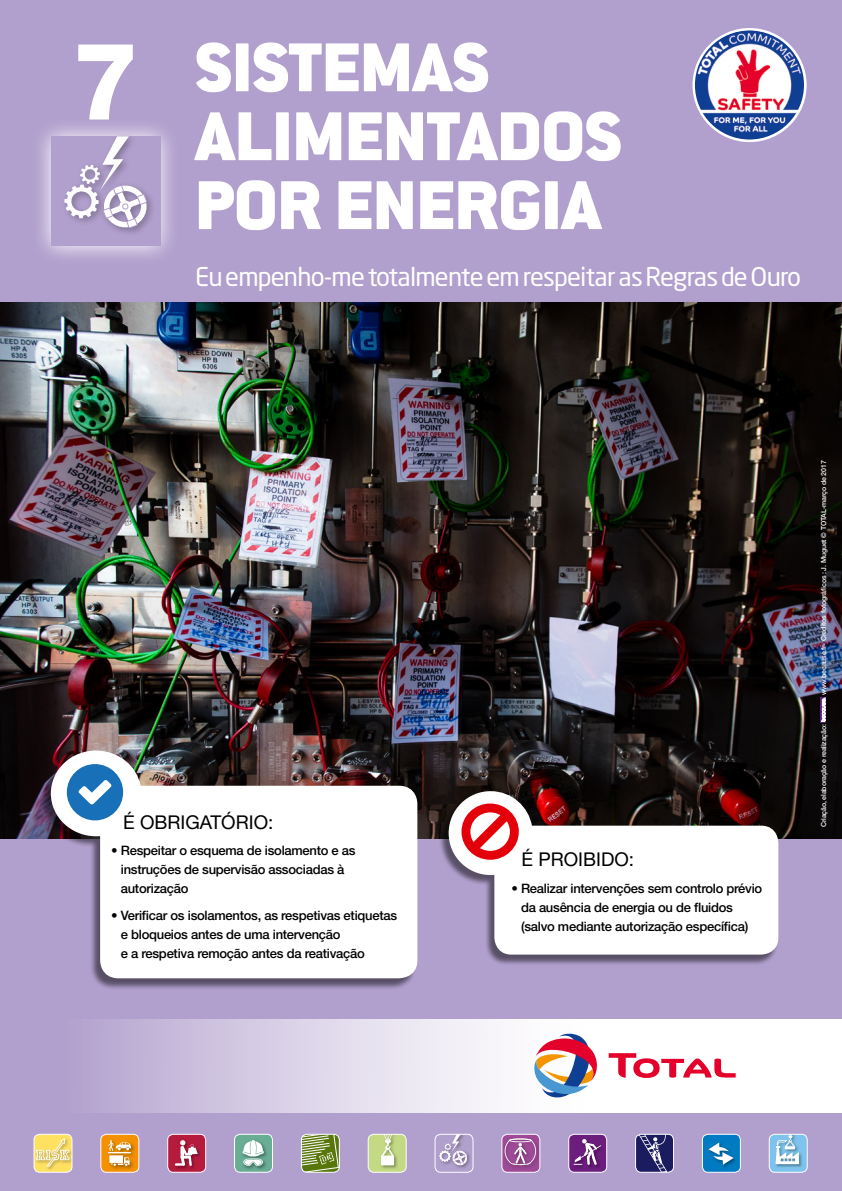
<style>
.page{position:relative;width:842px;height:1191px;background:#b19fcd}
.page>*{position:absolute;margin:0;border:0;box-sizing:border-box;transform-origin:0 0}
.t1{font:800 107.6px "Helvetica Neue LT Std";color:#fff}
.t2{font:900 75.8px/68.9px "Conduit ITC Std";color:#fff}
.t3{font:25.5px "Neo Sans Pro";letter-spacing:-.03em;color:#fff}
.t4{font:19px "Helvetica Neue LT Std";color:#000}
.t5{font:500 13px/19px "Helvetica Neue LT Std";letter-spacing:-.02em;color:#000}
.t6{font:500 7px "Helvetica Neue LT Std";letter-spacing:-.02em;color:#fff}
</style>
<div class="page">
<svg style="left:34px;top:1135px;width:38px;height:37px"></svg>
<div style="left:34px;top:1133px;width:38px;height:39px;border:1px solid #fff;border-radius:6px"></div>
<svg style="left:101px;top:1135px;width:38px;height:37px"></svg>
<div style="left:100px;top:1133px;width:39px;height:39px;border:1px solid #fff;border-radius:6px"></div>
<svg style="left:168px;top:1135px;width:38px;height:37px"></svg>
<div style="left:167px;top:1133px;width:39px;height:39px;border:1px solid #fff;border-radius:6px"></div>
<svg style="left:235px;top:1135px;width:37px;height:37px"></svg>
<div style="left:234px;top:1133px;width:39px;height:39px;border:1px solid #fff;border-radius:6px"></div>
<svg style="left:301px;top:1135px;width:38px;height:37px"></svg>
<div style="left:301px;top:1133px;width:39px;height:39px;border:1px solid #fff;border-radius:6px"></div>
<svg style="left:368px;top:1135px;width:38px;height:37px"></svg>
<div style="left:368px;top:1133px;width:39px;height:39px;border:1px solid #fff;border-radius:6px"></div>
<svg style="left:435px;top:1135px;width:38px;height:37px"></svg>
<div style="left:435px;top:1133px;width:38px;height:39px;border:1px solid #fff;border-radius:6px"></div>
<svg style="left:502px;top:1135px;width:38px;height:37px"></svg>
<div style="left:501px;top:1133px;width:39px;height:39px;border:1px solid #fff;border-radius:6px"></div>
<svg style="left:569px;top:1135px;width:38px;height:37px"></svg>
<div style="left:568px;top:1133px;width:39px;height:39px;border:1px solid #fff;border-radius:6px"></div>
<svg style="left:636px;top:1135px;width:37px;height:37px"></svg>
<div style="left:635px;top:1133px;width:39px;height:39px;border:1px solid #fff;border-radius:6px"></div>
<svg style="left:702px;top:1135px;width:38px;height:37px"></svg>
<div style="left:702px;top:1133px;width:39px;height:39px;border:1px solid #fff;border-radius:6px"></div>
<svg style="left:769px;top:1135px;width:38px;height:37px"></svg>
<div style="left:769px;top:1133px;width:39px;height:39px;border:1px solid #fff;border-radius:6px"></div>
<svg style="left:692px;top:28px;width:115px;height:114px"></svg>
<img style="left:695px;top:30px;width:109px;height:109px;border-radius:55px">
<div style="left:0;top:1018px;width:842px;height:94px;background:linear-gradient(to right,#b7a6d0,#fff)"></div>
<svg style="left:609px;top:1053px;width:127px;height:25px;background:#f49eae"></svg>
<svg style="left:534px;top:1032px;width:66px;height:69px;background:#c6a8b5"></svg>
<svg style="left:40px;top:126px;width:132px;height:132px;fill:#c3b5d8"></svg>
<div style="left:51px;top:136px;width:110px;height:110px;background:#b19fcd"></div>
<div style="left:60px;top:132px;width:96px;height:105px;background:#000;opacity:.3"></div>
<svg style="left:64px;top:136px;width:85px;height:96px"></svg>
<img style="left:0;top:302px;width:842px;height:536px">
<div style="left:439px;top:793px;width:339px;height:173px;background:#000;opacity:.5"></div>
<svg style="left:448px;top:790px;width:331px;height:165px;background:#cec6ca"></svg>
<svg style="left:459px;top:800px;width:62px;height:63px;background:#f18f94"></svg>
<div style="left:40px;top:752px;width:377px;height:238px;background:#000;opacity:.5"></div>
<svg style="left:50px;top:749px;width:368px;height:230px;background:#dbd8dc"></svg>
<div style="left:67px;top:764px;width:56px;height:56px;background:#1770b8;border-radius:50%"></div>
<svg style="left:78px;top:780px;width:34px;height:24px"></svg>
<svg style="left:821px;top:698px;width:5px;height:23px"></svg>
<h1 class="t1" style="left:72px;top:17px;width:69px">7</h1>
<h2 class="t2" style="left:195px;top:33px;width:428px">SISTEMAS<br>ALIMENTADOS<br>POR ENERGIA</h2>
<h3 class="t3" style="left:195px;top:261px;width:608px">Eu empenho-me totalmente em respeitar as Regras de Ouro</h3>
<h3 class="t4" style="left:123px;top:810px;width:152px">É OBRIGATÓRIO:</h3>
<p class="t5" style="left:121px;top:840px;width:236px;text-indent:-10px">• Respeitar o esquema de isolamento e as instruções de supervisão associadas à autorização</p>
<p class="t5" style="left:121px;top:905px;width:278px;text-indent:-10px">• Verificar os isolamentos, as respetivas etiquetas e bloqueios antes de uma intervenção<br>e a respetiva remoção antes da reativação</p>
<h3 class="t4" style="left:522px;top:848px;width:114px">É PROIBIDO:</h3>
<p class="t5" style="left:521px;top:878px;width:243px;text-indent:-10px">• Realizar intervenções sem controlo prévio da ausência de energia ou de fluidos (salvo mediante autorização específica)</p>
<p class="t6" style="left:819px;top:695px;width:236px;rotate:-90deg">www.because.fr- Créditos fotográficos : J. Muguet © TOTAL-março de 2017</p>
<p class="t6" style="left:819px;top:827px;width:105px;rotate:-90deg">Criação, elaboração e realização:</p>
</div>
